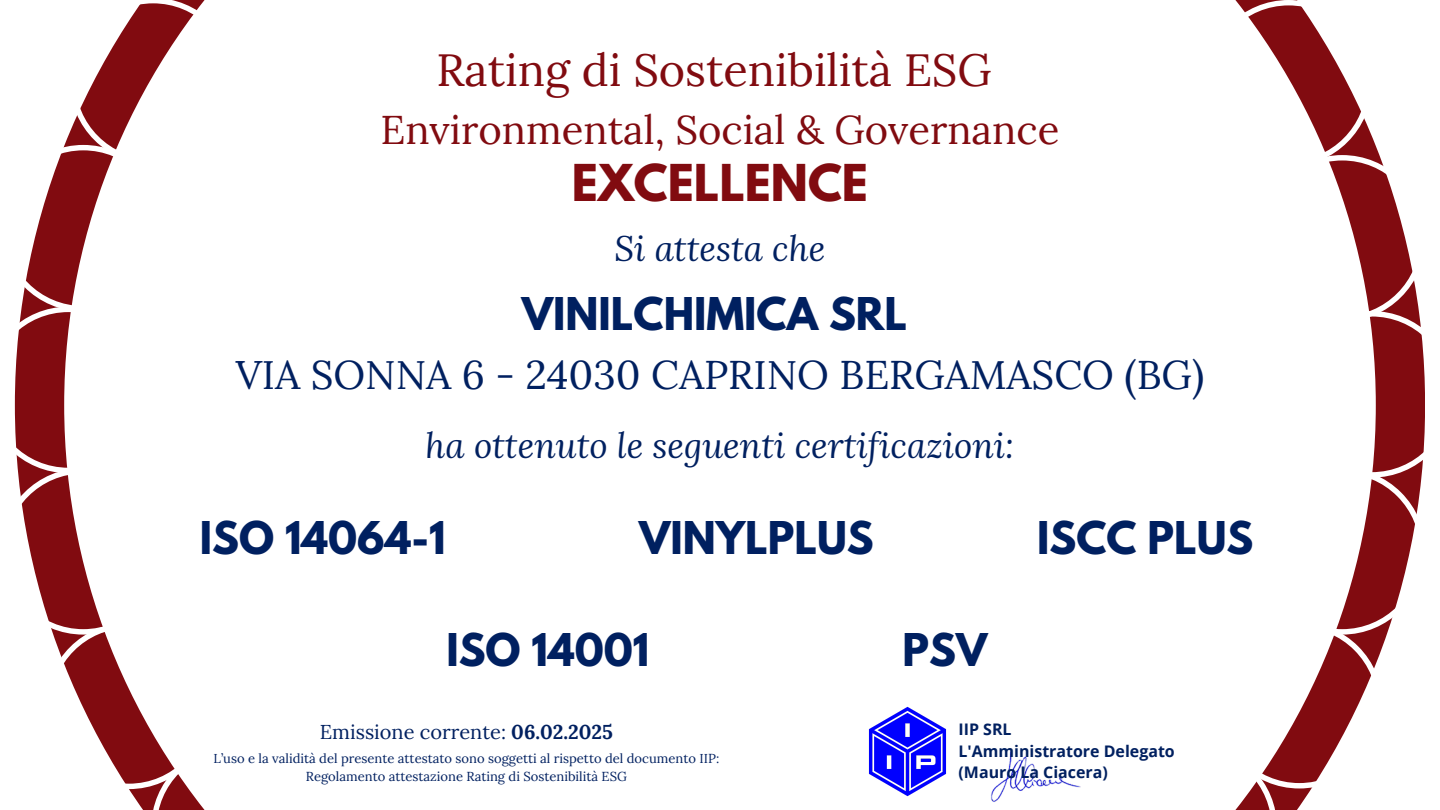
<style>
.page{position:relative;width:1440px;height:810px;background:#fff}
.page>*{position:absolute;margin:0;border:0;box-sizing:border-box;transform-origin:0 0}
.t1{font:45px "Lora";color:#810b10}
.t2{font:700 45px "League Spartan";color:#810b10}
.t3{font:40px/59.2px "Lora";color:#002060;text-align:center}
.t4{font:700 40px "League Spartan";color:#002060}
.t5{font:40px "Lora";color:#810b10}
.t6{font:italic 35px "Lora";color:#002060}
.t7{font:20px "Lora";color:#002060}
.t8{font:700 16px/21.8px "Open Sans";color:#002060}
.t9{font:13px/18px "Lora";color:#002060;text-align:center}
.s1{font-family:"League Spartan";font-weight:700}
.s2{font-weight:700}
</style>
<div class="page">
<svg style="left:1235px;top:0;width:190px;height:810px"></svg>
<svg style="left:14px;top:0;width:191px;height:810px"></svg>
<img style="left:991px;top:751px;width:90px;height:51px">
<img style="left:868px;top:706px;width:79px;height:91px">
<p class="t1" style="left:436px;top:41px;width:557px">Rating di Sostenibilità ESG</p>
<p class="t5" style="left:380px;top:104px;width:681px">Environmental, Social &amp; Governance</p>
<p class="t2" style="left:572px;top:161px;width:298px">EXCELLENCE</p>
<p class="t6" style="left:614px;top:224px;width:213px">Si attesta che</p>
<p class="t3" style="left:236px;top:285px;width:970px"><span class="s1">VINILCHIMICA SRL<br></span>VIA SONNA 6 - 24030 CAPRINO BERGAMASCO (BG)</p>
<p class="t6" style="left:426px;top:422px;width:590px">ha ottenuto le seguenti certificazioni:</p>
<h1 class="t4" style="left:200px;top:518px;width:247px">ISO 14064-1</h1>
<h3 class="t4" style="left:639px;top:518px;width:236px">VINYLPLUS</h3>
<p class="t4" style="left:1037px;top:518px;width:218px">ISCC PLUS</p>
<p class="t4" style="left:446px;top:630px;width:205px">ISO 14001</p>
<p class="t4" style="left:903px;top:630px;width:86px">PSV</p>
<h3 class="t7" style="left:320px;top:719px;width:295px">Emissione corrente: <span class="s2">06.02.2025</span></h3>
<h2 class="t9" style="left:214px;top:749px;width:507px">L’uso e la validità del presente attestato sono soggetti al rispetto del documento IIP:<br>Regolamento attestazione Rating di Sostenibilità ESG</h2>
<p class="t8" style="left:959px;top:718px;width:218px">IIP SRL<br>L'Amministratore Delegato (Mauro La Ciacera)</p>
</div>
